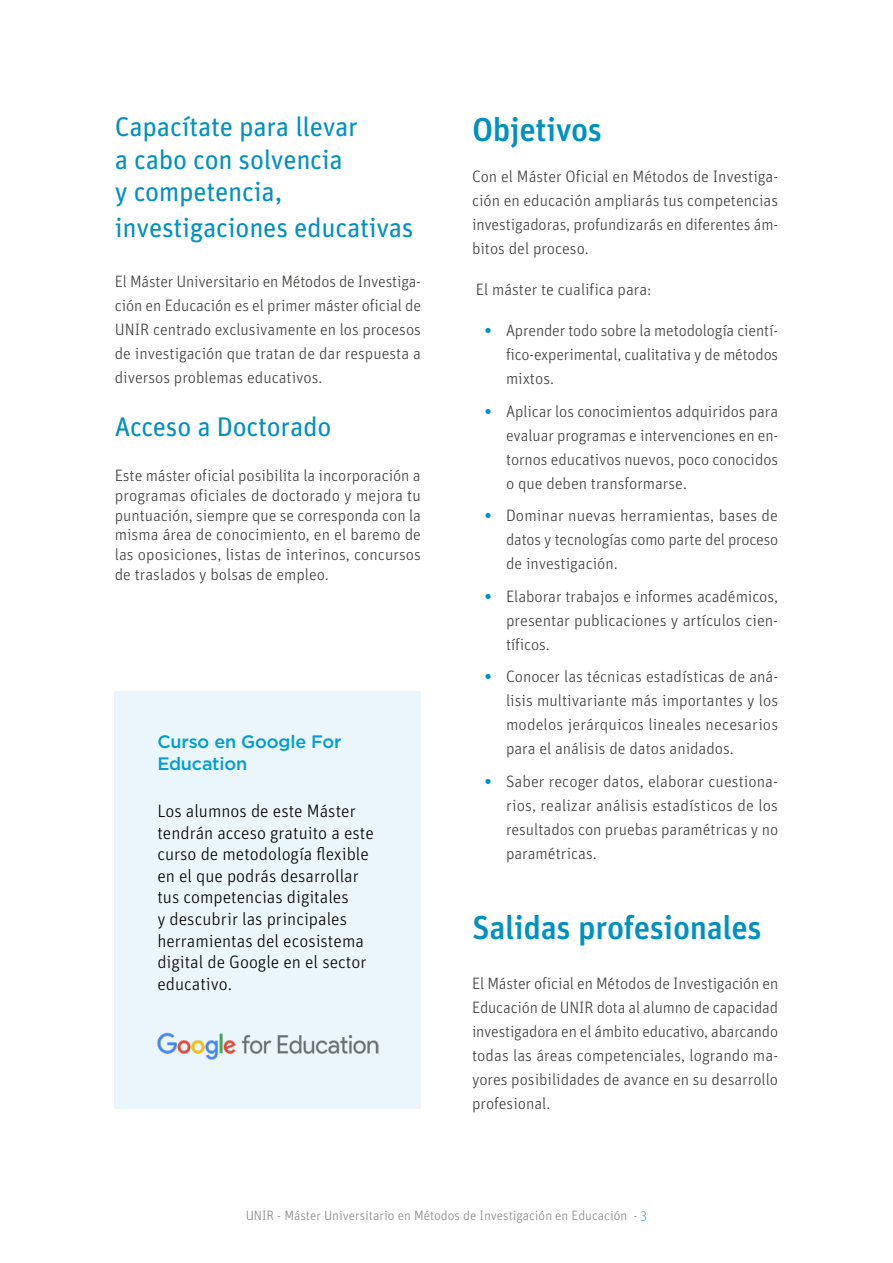
<style>
.page{position:relative;width:893px;height:1263px;background:#fff}
.page>*{position:absolute;margin:0;border:0;box-sizing:border-box;transform-origin:0 0}
.t1{font:500 33px "Unit OT";letter-spacing:-.01em;color:#0091c0}
.t2{font:27px/32.4px "Unit OT";letter-spacing:-.01em;color:#0091c0}
.t3{font:300 18px/21.6px "Unit OT";color:#000}
.t4{font:500 18px/21.6px "Gotham";letter-spacing:-.01em;color:#009cd0}
.t5{font:300 16.5px/24px "Unit OT";color:#3c3c3b;text-align:justify}
.t6{font:300 13.5px "Unit OT";color:#878787}
.s1{font-weight:700;color:#0091c0}
.s2{color:#49adce}
</style>
<div class="page">
<div style="left:115px;top:691px;width:306px;height:417px;background:#eaf6fc"></div>
<img style="left:157px;top:1032px;width:221px;height:27px">
<h2 class="t2" style="left:115px;top:110px;width:244px">Capacítate para llevar a cabo con solvencia y competencia,</h2>
<h2 class="t2" style="left:115px;top:211px;width:300px">investigaciones educativas</h2>
<p class="t5" style="left:115px;top:269px;width:308px">El Máster Universitario en Métodos de Investiga&shy;ción en Educación es el primer máster oficial de UNIR centrado exclusivamente en los procesos de investigación que tratan de dar respuesta a diversos problemas educativos.</p>
<h2 class="t2" style="left:115px;top:410px;width:218px">Acceso a Doctorado</h2>
<p class="t5" style="left:115px;top:465px;width:308px;line-height:19.8px">Este máster oficial posibilita la incorporación a programas oficiales de doctorado y mejora tu puntuación, siempre que se corresponda con la misma área de conocimiento, en el baremo de las oposiciones, listas de interinos, concursos de traslados y bolsas de empleo.</p>
<p class="t4" style="left:157px;top:730px;width:186px">Curso en Google For<br>Education</p>
<p class="t3" style="left:157px;top:800px;width:218px">Los alumnos de este Máster tendrán acceso gratuito a este curso de metodología flexible en el que podrás desarrollar tus competencias digitales<br>y descubrir las principales herramientas del ecosistema digital de Google en el sector educativo.</p>
<h1 class="t1" style="left:472px;top:108px;width:132px">Objetivos</h1>
<p class="t5" style="left:472px;top:164px;width:308px">Con el Máster Oficial en Métodos de Investiga&shy;ción en educación ampliarás tus competencias investigadoras, profundizarás en diferentes ám&shy;bitos del proceso.</p>
<p class="t5" style="left:476px;top:277px;width:177px">El máster te cualifica para:</p>
<p class="t5" style="left:506px;top:318px;width:274px;text-indent:-21px"><span class="s1">•</span> Aprender todo sobre la metodología cientí&shy;fico-experimental, cualitativa y de métodos mixtos.</p>
<p class="t5" style="left:506px;top:399px;width:274px;text-indent:-21px"><span class="s1">•</span> Aplicar los conocimientos adquiridos para evaluar programas e intervenciones en en&shy;tornos educativos nuevos, poco conocidos o que deben transformarse.</p>
<p class="t5" style="left:506px;top:503px;width:274px;text-indent:-21px"><span class="s1">•</span> Dominar nuevas herramientas, bases de datos y tecnologías como parte del proceso de investigación.</p>
<p class="t5" style="left:506px;top:584px;width:274px;text-indent:-21px"><span class="s1">•</span> Elaborar trabajos e informes académicos, presentar publicaciones y artículos cien&shy;tíficos.</p>
<p class="t5" style="left:506px;top:664px;width:274px;text-indent:-21px"><span class="s1">•</span> Conocer las técnicas estadísticas de aná&shy;lisis multivariante más importantes y los modelos jerárquicos lineales necesarios para el análisis de datos anidados.</p>
<p class="t5" style="left:506px;top:769px;width:274px;text-indent:-21px"><span class="s1">•</span> Saber recoger datos, elaborar cuestiona&shy;rios, realizar análisis estadísticos de los resultados con pruebas paramétricas y no paramétricas.</p>
<h1 class="t1" style="left:472px;top:906px;width:291px">Salidas profesionales</h1>
<p class="t5" style="left:472px;top:971px;width:308px">El Máster oficial en Métodos de Investigación en Educación de UNIR dota al alumno de capacidad investigadora en el ámbito educativo, abarcando todas las áreas competenciales, logrando ma&shy;yores posibilidades de avance en su desarrollo profesional.</p>
<p class="t6" style="left:246px;top:1207px;width:403px">UNIR - Máster Universitario en Métodos de Investigación en Educación - <span class="s2">3</span></p>
</div>
